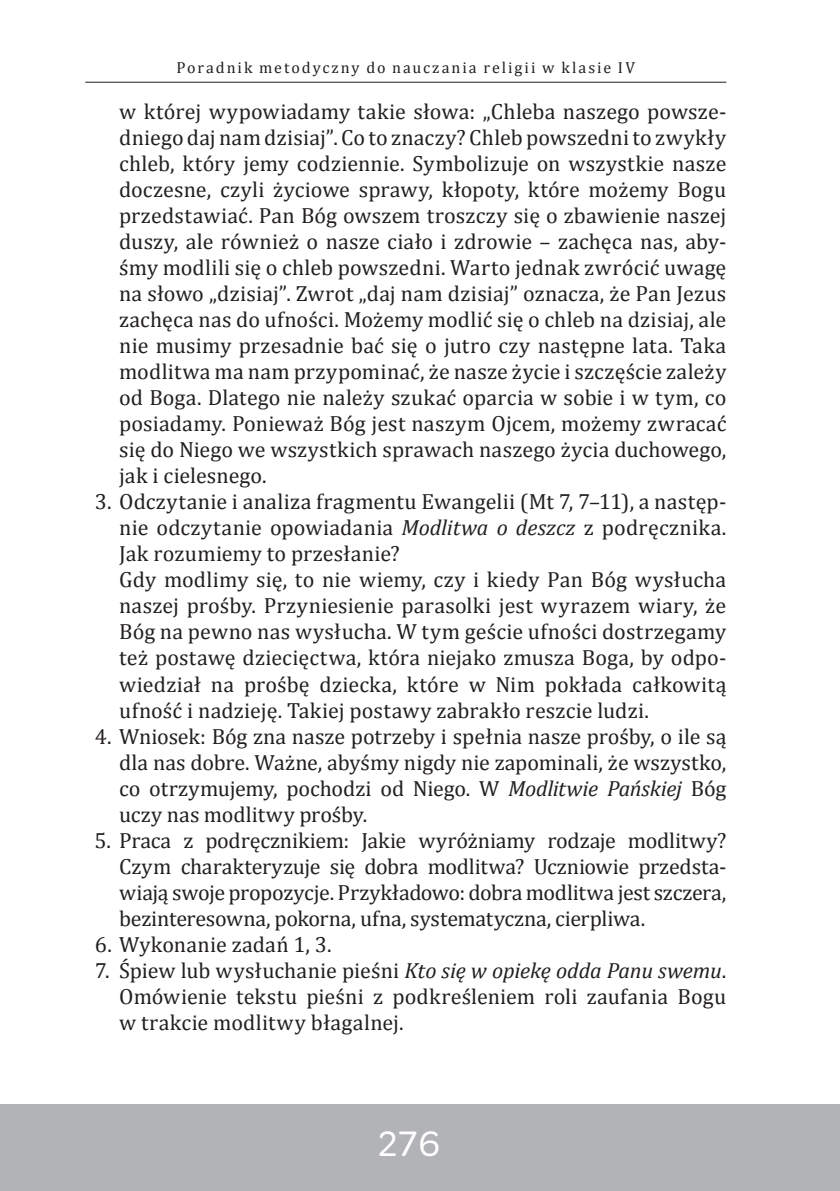
<style>
.page{position:relative;width:840px;height:1191px;background:#fff}
.page>*{position:absolute;margin:0;border:0;box-sizing:border-box;transform-origin:0 0}
.t1{font:300 36px "Merge";color:#fff}
.t2{font:22px/26px "Cambria";letter-spacing:.005em;color:#231f20;text-align:justify}
.t3{font:16px "Cambria";letter-spacing:.12em;color:#231f20}
.s1{font-style:italic}
</style>
<div class="page">
<div style="left:0;top:1104px;width:839px;height:87px;background:#b2b3b7"></div>
<hr style="left:85px;top:82px;width:641px;height:1px;background:#231f20">
<p class="t3" style="left:176px;top:58px;width:459px">Poradnik metodyczny do nauczania religii w klasie IV</p>
<p class="t2" style="left:119px;top:99px;width:608px">w której wypowiadamy takie słowa: „Chleba naszego powsze&shy;dniego daj nam dzisiaj”. Co to znaczy? Chleb powszedni to zwykły chleb, który jemy codziennie. Symbolizuje on wszystkie nasze doczesne, czyli życiowe sprawy, kłopoty, które możemy Bogu przedstawiać. Pan Bóg owszem troszczy się o zbawienie naszej duszy, ale również o nasze ciało i zdrowie – zachęca nas, aby&shy;śmy modlili się o chleb powszedni. Warto jednak zwrócić uwagę na słowo „dzisiaj”. Zwrot „daj nam dzisiaj” oznacza, że Pan Jezus zachęca nas do ufności. Możemy modlić się o chleb na dzisiaj, ale nie musimy przesadnie bać się o jutro czy następne lata. Taka modlitwa ma nam przypominać, że nasze życie i szczęście zależy od Boga. Dlatego nie należy szukać oparcia w sobie i w tym, co posiadamy. Ponieważ Bóg jest naszym Ojcem, możemy zwracać się do Niego we wszystkich sprawach naszego życia duchowego, jak i cielesnego.</p>
<p class="t2" style="left:119px;top:489px;width:608px;text-align:left;text-indent:-24px">3. Odczytanie i analiza fragmentu Ewangelii (Mt 7, 7–11), a następ&shy;nie odczytanie opowiadania <span class="s1">Modlitwa o deszcz</span> z podręcznika.<br>Jak rozumiemy to przesłanie?<br>Gdy modlimy się, to nie wiemy, czy i kiedy Pan Bóg wysłucha naszej prośby. Przyniesienie parasolki jest wyrazem wiary, że Bóg na pewno nas wysłucha. W tym geście ufności dostrzegamy też postawę dziecięctwa, która niejako zmusza Boga, by odpo&shy;wiedział na prośbę dziecka, które w Nim pokłada całkowitą ufność i nadzieję. Takiej postawy zabrakło reszcie ludzi.</p>
<p class="t2" style="left:119px;top:723px;width:608px;text-indent:-24px">4. Wniosek: Bóg zna nasze potrzeby i spełnia nasze prośby, o ile są dla nas dobre. Ważne, abyśmy nigdy nie zapominali, że wszystko, co otrzymujemy, pochodzi od Niego. W <span class="s1">Modlitwie Pańskiej</span> Bóg uczy nas modlitwy prośby.</p>
<p class="t2" style="left:119px;top:827px;width:608px;text-indent:-25px">5. Praca z podręcznikiem: Jakie wyróżniamy rodzaje modlitwy?<br>Czym charakteryzuje się dobra modlitwa? Uczniowie przedsta&shy;wiają swoje propozycje. Przykładowo: dobra modlitwa jest szczera, bezinteresowna, pokorna, ufna, systematyczna, cierpliwa.</p>
<p class="t2" style="left:95px;top:931px;width:238px">6. Wykonanie zadań 1, 3.</p>
<p class="t2" style="left:119px;top:957px;width:608px;text-indent:-24px">7. Śpiew lub wysłuchanie pieśni <span class="s1">Kto się w opiekę odda Panu swemu</span>.<br>Omówienie tekstu pieśni z podkreśleniem roli zaufania Bogu w trakcie modlitwy błagalnej.</p>
<p class="t1" style="left:378px;top:1122px;width:64px">276</p>
</div>
